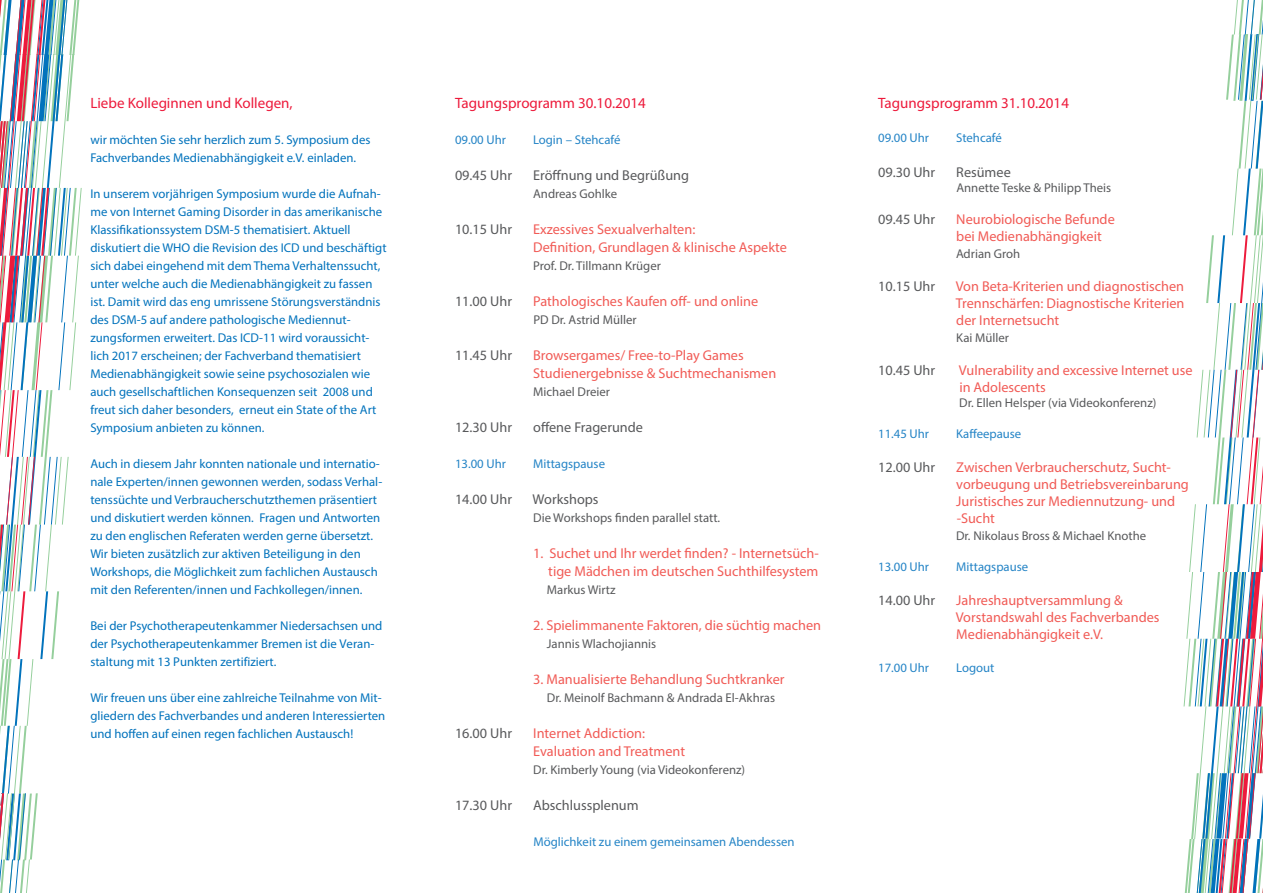
<style>
.page{position:relative;width:1263px;height:893px;background:#fff}
.page>*{position:absolute;margin:0;border:0;box-sizing:border-box;transform-origin:0 0}
.t1{font:15px "Myriad Pro";color:#ed1a3b}
.t2{font:14.25px/17.1px "Myriad Pro";color:#f15b56}
.t3{font:14.25px "Myriad Pro";color:#58595b}
.t4{font:12.75px/18px "Myriad Pro";color:#0072bc}
.t5{font:12.75px "Myriad Pro";color:#58595b}
.t6{font:12.75px "Myriad Pro";color:#2484c6}
</style>
<div class="page">
<img style="left:0;top:54px;width:82px;height:739px">
<img style="left:0;top:793px;width:38px;height:100px">
<img style="left:0;top:0;width:80px;height:54px">
<img style="left:1183px;top:100px;width:80px;height:739px">
<img style="left:1226px;top:0;width:37px;height:100px">
<img style="left:1184px;top:839px;width:79px;height:54px">
<p class="t1" style="left:90px;top:94px;width:204px">Liebe Kolleginnen und Kollegen,</p>
<p class="t4" style="left:90px;top:131px;width:282px">wir möchten Sie sehr herzlich zum 5. Symposium des<br>Fachverbandes Medienabhängigkeit e.V. einladen.</p>
<p class="t4" style="left:90px;top:185px;width:298px">In unserem vorjährigen Symposium wurde die Aufnah&shy;me von Internet Gaming Disorder in das amerikanische Klassifikationssystem DSM-5 thematisiert. Aktuell diskutiert die WHO die Revision des ICD und beschäftigt sich dabei eingehend mit dem Thema Verhaltenssucht, unter welche auch die Medienabhängigkeit zu fassen ist. Damit wird das eng umrissene Störungsverständnis des DSM-5 auf andere pathologische Mediennut&shy;zungsformen erweitert. Das ICD-11 wird voraussicht&shy;lich 2017 erscheinen; der Fachverband thematisiert Medienabhängigkeit sowie seine psychosozialen wie auch gesellschaftlichen Konsequenzen seit 2008 und freut sich daher besonders, erneut ein State of the Art Symposium anbieten zu können.</p>
<p class="t4" style="left:90px;top:455px;width:293px">Auch in diesem Jahr konnten nationale und internatio&shy;nale Experten/innen gewonnen werden, sodass Verhal&shy;tenssüchte und Verbraucherschutzthemen präsentiert und diskutiert werden können. Fragen und Antworten zu den englischen Referaten werden gerne übersetzt.<br>Wir bieten zusätzlich zur aktiven Beteiligung in den Workshops, die Möglichkeit zum fachlichen Austausch mit den Referenten/innen und Fachkollegen/innen.</p>
<p class="t4" style="left:90px;top:617px;width:293px">Bei der Psychotherapeutenkammer Niedersachsen und der Psychotherapeutenkammer Bremen ist die Veran&shy;staltung mit 13 Punkten zertifiziert.</p>
<p class="t4" style="left:90px;top:689px;width:296px">Wir freuen uns über eine zahlreiche Teilnahme von Mit&shy;gliedern des Fachverbandes und anderen Interessierten und hoffen auf einen regen fachlichen Austausch!</p>
<p class="t1" style="left:455px;top:94px;width:192px">Tagungsprogramm 30.10.2014</p>
<p class="t6" style="left:455px;top:132px;width:52px">09.00 Uhr</p>
<p class="t6" style="left:533px;top:132px;width:89px">Login – Stehcafé</p>
<p class="t3" style="left:455px;top:167px;width:58px">09.45 Uhr</p>
<p class="t3" style="left:533px;top:167px;width:157px">Eröffnung und Begrüßung</p>
<p class="t5" style="left:533px;top:186px;width:86px">Andreas Gohlke</p>
<p class="t3" style="left:455px;top:221px;width:58px">10.15 Uhr</p>
<p class="t2" style="left:533px;top:220px;width:255px;line-height:18px">Exzessives Sexualverhalten:<br>Definition, Grundlagen &amp; klinische Aspekte</p>
<p class="t5" style="left:533px;top:258px;width:129px">Prof. Dr. Tillmann Krüger</p>
<p class="t3" style="left:455px;top:293px;width:58px">11.00 Uhr</p>
<p class="t2" style="left:533px;top:293px;width:227px">Pathologisches Kaufen off- und online</p>
<p class="t5" style="left:533px;top:312px;width:105px">PD Dr. Astrid Müller</p>
<p class="t3" style="left:455px;top:347px;width:58px">11.45 Uhr</p>
<p class="t2" style="left:533px;top:346px;width:245px;line-height:18px">Browsergames/ Free-to-Play Games<br>Studienergebnisse &amp; Suchtmechanismen</p>
<p class="t5" style="left:533px;top:384px;width:78px">Michael Dreier</p>
<p class="t3" style="left:455px;top:419px;width:58px">12.30 Uhr</p>
<p class="t3" style="left:533px;top:419px;width:111px">offene Fragerunde</p>
<p class="t6" style="left:455px;top:456px;width:52px">13.00 Uhr</p>
<p class="t6" style="left:533px;top:456px;width:74px">Mittagspause</p>
<p class="t3" style="left:455px;top:491px;width:58px">14.00 Uhr</p>
<p class="t3" style="left:533px;top:491px;width:67px">Workshops</p>
<p class="t5" style="left:533px;top:510px;width:189px">Die Workshops finden parallel statt.</p>
<p class="t2" style="left:533px;top:544px;width:287px;line-height:18px;text-align:right">1. Suchet und Ihr werdet finden? - Internetsüch&shy;tige Mädchen im deutschen Suchthilfesystem</p>
<p class="t5" style="left:547px;top:582px;width:70px">Markus Wirtz</p>
<p class="t2" style="left:533px;top:617px;width:290px">2. Spielimmanente Faktoren, die süchtig machen</p>
<p class="t5" style="left:547px;top:636px;width:111px">Jannis Wlachojiannis</p>
<p class="t2" style="left:533px;top:671px;width:253px">3. Manualisierte Behandlung Suchtkranker</p>
<p class="t5" style="left:547px;top:690px;width:230px">Dr. Meinolf Bachmann &amp; Andrada El-Akhras</p>
<p class="t3" style="left:455px;top:725px;width:58px">16.00 Uhr</p>
<p class="t2" style="left:533px;top:724px;width:153px;line-height:18px">Internet Addiction:<br>Evaluation and Treatment</p>
<p class="t5" style="left:533px;top:762px;width:214px">Dr. Kimberly Young (via Videokonferenz)</p>
<p class="t3" style="left:455px;top:797px;width:58px">17.30 Uhr</p>
<p class="t3" style="left:533px;top:797px;width:107px">Abschlussplenum</p>
<p class="t6" style="left:533px;top:834px;width:263px">Möglichkeit zu einem gemeinsamen Abendessen</p>
<p class="t1" style="left:878px;top:94px;width:192px">Tagungsprogramm 31.10.2014</p>
<p class="t6" style="left:878px;top:130px;width:53px">09.00 Uhr</p>
<p class="t6" style="left:956px;top:130px;width:47px">Stehcafé</p>
<p class="t3" style="left:878px;top:163px;width:58px">09.30 Uhr</p>
<p class="t3" style="left:956px;top:163px;width:56px">Resümee</p>
<p class="t5" style="left:956px;top:180px;width:156px">Annette Teske &amp; Philipp Theis</p>
<p class="t3" style="left:878px;top:211px;width:58px">09.45 Uhr</p>
<p class="t2" style="left:956px;top:211px;width:160px">Neurobiologische Befunde bei Medienabhängigkeit</p>
<p class="t5" style="left:956px;top:246px;width:66px">Adrian Groh</p>
<p class="t3" style="left:878px;top:277px;width:58px">10.15 Uhr</p>
<p class="t2" style="left:956px;top:277px;width:230px;text-align:justify">Von Beta-Kriterien und diagnostischen Trennschärfen: Diagnostische Kriterien der Internetsucht</p>
<p class="t5" style="left:956px;top:330px;width:54px">Kai Müller</p>
<p class="t3" style="left:878px;top:361px;width:58px">10.45 Uhr</p>
<p class="t2" style="left:959px;top:361px;width:235px">Vulnerability and excessive Internet use in Adolescents</p>
<p class="t5" style="left:959px;top:395px;width:199px">Dr. Ellen Helsper (via Videokonferenz)</p>
<p class="t6" style="left:878px;top:425px;width:53px">11.45 Uhr</p>
<p class="t6" style="left:956px;top:425px;width:67px">Kaffeepause</p>
<p class="t3" style="left:878px;top:458px;width:58px">12.00 Uhr</p>
<p class="t2" style="left:956px;top:458px;width:234px">Zwischen Verbraucherschutz, Sucht&shy;vorbeugung und Betriebsvereinbarung<br>Juristisches zur Mediennutzung- und -Sucht</p>
<p class="t5" style="left:956px;top:528px;width:192px">Dr. Nikolaus Bross &amp; Michael Knothe</p>
<p class="t6" style="left:878px;top:559px;width:53px">13.00 Uhr</p>
<p class="t6" style="left:956px;top:559px;width:74px">Mittagspause</p>
<p class="t3" style="left:878px;top:591px;width:58px">14.00 Uhr</p>
<p class="t2" style="left:956px;top:591px;width:205px">Jahreshauptversammlung &amp;<br>Vorstandswahl des Fachverbandes<br>Medienabhängigkeit e.V.</p>
<p class="t6" style="left:878px;top:659px;width:53px">17.00 Uhr</p>
<p class="t6" style="left:956px;top:659px;width:40px">Logout</p>
</div>
